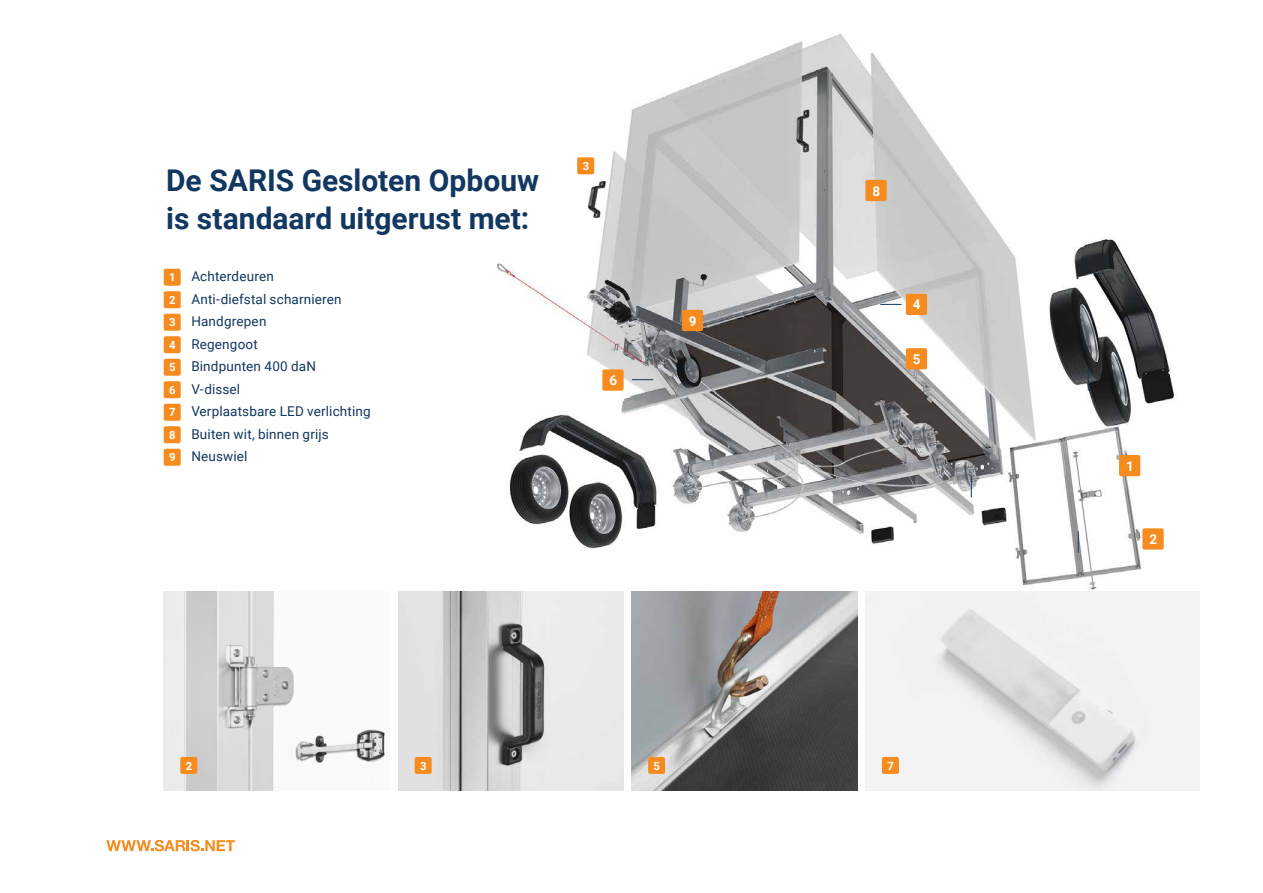
<style>
.page{position:relative;width:1263px;height:893px;background:#fff}
.page>*{position:absolute;margin:0;border:0;box-sizing:border-box;transform-origin:0 0}
.t1{font:700 30px/37.5px "Roboto";color:#123760}
.t2{font:13.5px/22.5px "Roboto";letter-spacing:.01em;color:#123760}
.t3{font:700 13.5px "Roboto";color:#fff}
.t4{font:700 11.25px "Roboto";color:#fff}
.s1{font-weight:700;font-size:11.25px;color:#fff}
</style>
<div class="page">
<img style="left:496px;top:33px;width:704px;height:563px">
<img style="left:398px;top:591px;width:226px;height:200px">
<img style="left:632px;top:591px;width:225px;height:200px">
<img style="left:866px;top:591px;width:333px;height:200px">
<img style="left:164px;top:591px;width:221px;height:200px">
<div style="left:648px;top:757px;width:17px;height:17px;background:#f68c1f;border-radius:2px"></div>
<div style="left:882px;top:757px;width:17px;height:17px;background:#f68c1f;border-radius:2px"></div>
<div style="left:415px;top:757px;width:17px;height:17px;background:#f68c1f;border-radius:2px"></div>
<div style="left:577px;top:157px;width:17px;height:17px;background:#f68c1f;border-radius:2px"></div>
<div style="left:180px;top:757px;width:17px;height:17px;background:#f68c1f;border-radius:2px"></div>
<div style="left:164px;top:269px;width:17px;height:17px;background:#f68c1f;border-radius:2px"></div>
<div style="left:164px;top:291px;width:17px;height:17px;background:#f68c1f;border-radius:2px"></div>
<div style="left:164px;top:314px;width:17px;height:17px;background:#f68c1f;border-radius:2px"></div>
<div style="left:164px;top:336px;width:17px;height:17px;background:#f68c1f;border-radius:2px"></div>
<div style="left:164px;top:359px;width:17px;height:17px;background:#f68c1f;border-radius:2px"></div>
<div style="left:164px;top:381px;width:17px;height:17px;background:#f68c1f;border-radius:2px"></div>
<div style="left:164px;top:404px;width:17px;height:17px;background:#f68c1f;border-radius:2px"></div>
<div style="left:164px;top:426px;width:17px;height:17px;background:#f68c1f;border-radius:2px"></div>
<div style="left:164px;top:449px;width:17px;height:17px;background:#f68c1f;border-radius:2px"></div>
<div style="left:906px;top:294px;width:21px;height:21px;background:#f68c1f;border-radius:2px"></div>
<div style="left:1119px;top:455px;width:21px;height:21px;background:#f68c1f;border-radius:2px"></div>
<div style="left:1142px;top:528px;width:22px;height:22px;background:#f68c1f;border-radius:2px"></div>
<div style="left:865px;top:180px;width:22px;height:21px;background:#f68c1f;border-radius:2px"></div>
<div style="left:906px;top:348px;width:21px;height:21px;background:#f68c1f;border-radius:2px"></div>
<div style="left:682px;top:310px;width:21px;height:21px;background:#f68c1f;border-radius:2px"></div>
<div style="left:602px;top:369px;width:22px;height:22px;background:#f68c1f;border-radius:2px"></div>
<svg style="left:880px;top:304px;width:21px;height:1px"></svg>
<svg style="left:632px;top:379px;width:21px;height:1px"></svg>
<svg style="left:1088px;top:369px;width:1px;height:22px"></svg>
<svg style="left:1078px;top:531px;width:1px;height:22px"></svg>
<svg style="left:971px;top:476px;width:1px;height:21px"></svg>
<svg style="left:106px;top:840px;width:129px;height:11px"></svg>
<h1 class="t1" style="left:166px;top:161px;width:374px">De SARIS Gesloten Opbouw is standaard uitgerust met:</h1>
<p class="t2" style="left:169px;top:265px;width:203px"><span class="s1">1</span> Achterdeuren<br><span class="s1">2</span> Anti-diefstal scharnieren<br><span class="s1">3</span> Handgrepen<br><span class="s1">4</span> Regengoot<br><span class="s1">5</span> Bindpunten 400 daN<br><span class="s1">6</span> V-dissel<br><span class="s1">7</span> Verplaatsbare LED verlichting<br><span class="s1">8</span> Buiten wit, binnen grijs<br><span class="s1">9</span> Neuswiel</p>
<p class="t4" style="left:583px;top:158px;width:8px">3</p>
<p class="t3" style="left:609px;top:371px;width:9px">6</p>
<p class="t3" style="left:689px;top:311px;width:9px">9</p>
<p class="t3" style="left:872px;top:181px;width:9px">8</p>
<p class="t3" style="left:913px;top:295px;width:9px">4</p>
<p class="t3" style="left:913px;top:350px;width:9px">5</p>
<p class="t4" style="left:186px;top:758px;width:8px">2</p>
<p class="t4" style="left:420px;top:758px;width:8px">3</p>
<p class="t4" style="left:654px;top:758px;width:8px">5</p>
<p class="t4" style="left:887px;top:758px;width:8px">7</p>
<p class="t3" style="left:1126px;top:456px;width:9px">1</p>
<p class="t3" style="left:1149px;top:530px;width:9px">2</p>
</div>
